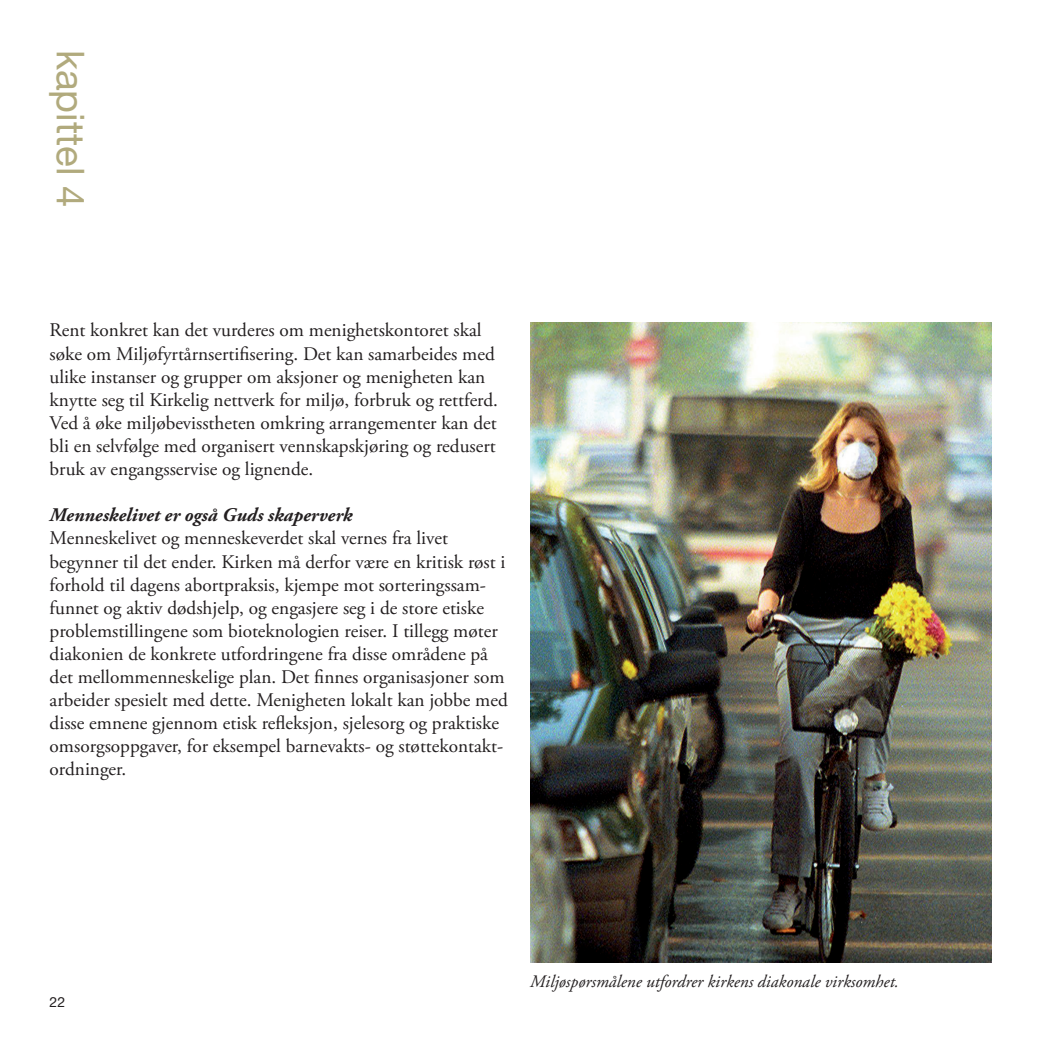
<style>
.page{position:relative;width:1042px;height:1042px;background:#fff}
.page>*{position:absolute;margin:0;border:0;box-sizing:border-box;transform-origin:0 0}
.t1{font:38.5px "Helvetica Neue LT Std";color:#b1aa7d}
.t2{font:19.25px/23.1px "Adobe Garamond Pro";color:#231f20}
.t3{font:italic 700 19.25px "Adobe Garamond Pro";color:#231f20}
.t4{font:italic 17.5px "Adobe Garamond Pro";color:#231f20}
.t5{font:14px "Helvetica Neue LT Std";color:#231f20}
</style>
<div class="page">
<img style="left:530px;top:322px;width:461px;height:640px">
<h1 class="t1" style="left:93px;top:50px;width:159px;rotate:90deg">kapittel 4</h1>
<p class="t2" style="left:50px;top:319px;width:450px">Rent konkret kan det vurderes om menighetskontoret skal søke om Miljøfyrtårnsertifisering. Det kan samarbeides med ulike instanser og grupper om aksjoner og menigheten kan knytte seg til Kirkelig nettverk for miljø, forbruk og rettferd.<br>Ved å øke miljøbevisstheten omkring arrangementer kan det bli en selvfølge med organisert vennskapskjøring og redusert bruk av engangsservise og lignende.</p>
<p class="t3" style="left:50px;top:504px;width:304px">Menneskelivet er også Guds skaperverk</p>
<p class="t2" style="left:50px;top:527px;width:460px">Menneskelivet og menneskeverdet skal vernes fra livet begynner til det ender. Kirken må derfor være en kritisk røst i forhold til dagens abortpraksis, kjempe mot sorteringssam&shy;funnet og aktiv dødshjelp, og engasjere seg i de store etiske problemstillingene som bioteknologien reiser. I tillegg møter diakonien de konkrete utfordringene fra disse områdene på det mellommenneskelige plan. Det finnes organisasjoner som arbeider spesielt med dette. Menigheten lokalt kan jobbe med disse emnene gjennom etisk refleksjon, sjelesorg og praktiske omsorgsoppgaver, for eksempel barnevakts- og støttekontakt&shy;ordninger.</p>
<p class="t5" style="left:50px;top:994px;width:17px">22</p>
<p class="t4" style="left:530px;top:971px;width:370px">Miljøspørsmålene utfordrer kirkens diakonale virksomhet.</p>
</div>
